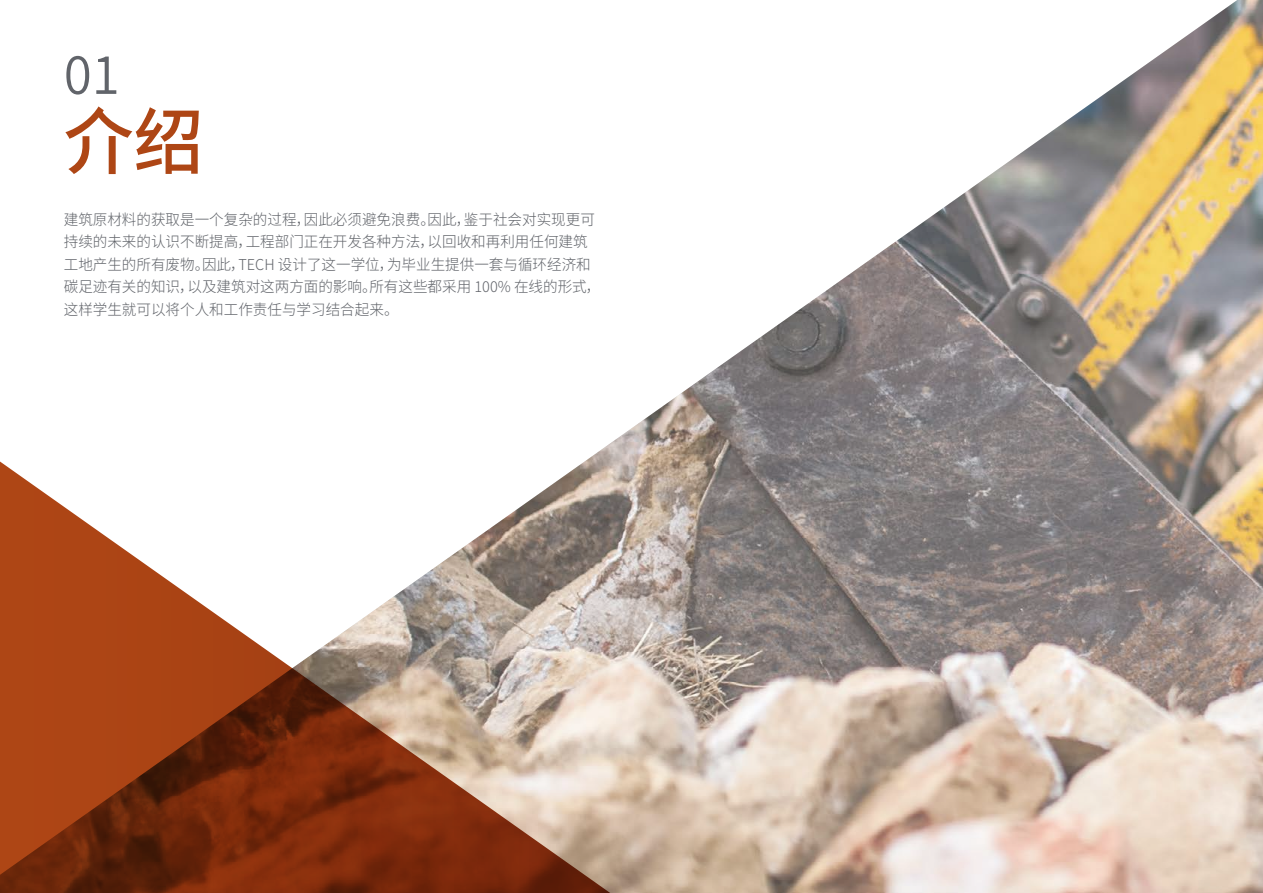
<style>
.page{position:relative;width:1263px;height:893px;background:#fff}
.page>*{position:absolute;margin:0;border:0;box-sizing:border-box;transform-origin:0 0}
.t1{font:500 72px "Source Han Sans CN";color:#ae4615}
.t2{font:52.5px "Source Han Sans CN";color:#61646a}
.t3{font:300 15px/22.5px "Source Han Sans CN";color:#61646a}
</style>
<div class="page">
<img style="left:607px;top:0;width:656px;height:893px">
<svg style="left:0;top:446px;width:640px;height:447px"></svg>
<h2 class="t2" style="left:64px;top:45px;width:57px">01</h2>
<h1 class="t1" style="left:64px;top:101px;width:141px">介绍</h1>
<p class="t3" style="left:64px;top:208px;width:538px">建筑原材料的获取是一个复杂的过程，因此必须避免浪费。因此，鉴于社会对实现更可持续的未来的认识不断提高，工程部门正在开发各种方法，以回收和再利用任何建筑工地产生的所有废物。因此，TECH 设计了这一学位，为毕业生提供一套与循环经济和碳足迹有关的知识，以及建筑对这两方面的影响。所有这些都采用 100% 在线的形式，这样学生就可以将个人和工作责任与学习结合起来。</p>
</div>
